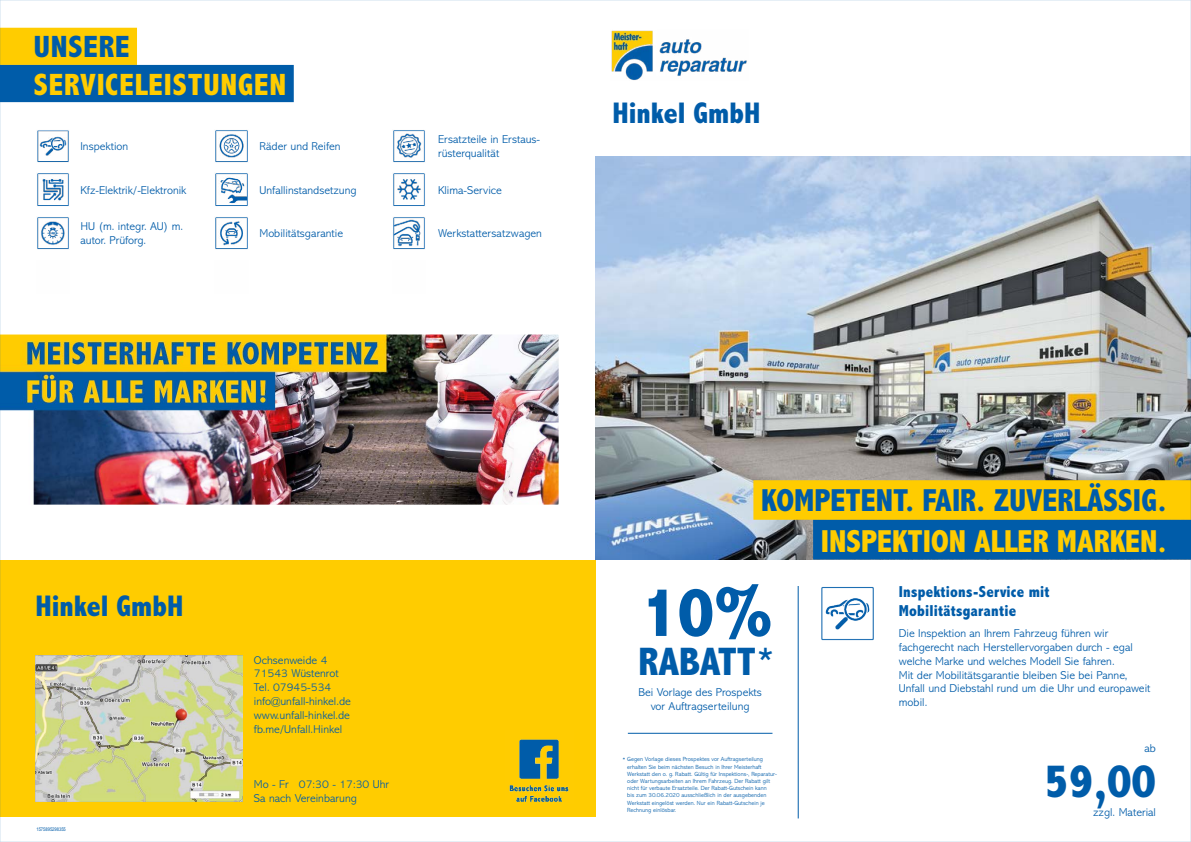
<style>
.page{position:relative;width:1191px;height:842px;background:#fff}
.page>*{position:absolute;margin:0;border:0;box-sizing:border-box;transform-origin:0 0}
.t1{font:800 condensed 71px "Abadi MT Pro";color:#005ca9}
.t2{font:800 condensed 48px "Abadi MT Pro";color:#005ca9}
.t3{font:800 condensed 40px "Abadi MT Pro";color:#005ca9}
.t4{font:800 condensed 32px "Abadi MT Pro";color:#005ca9}
.t5{font:800 condensed 32px "Abadi MT Pro";color:#fc0}
.t6{font:800 condensed 31px "Abadi MT Pro";letter-spacing:.025em;color:#fc0}
.t7{font:800 condensed 31px "Abadi MT Pro";letter-spacing:.025em;color:#005ca9}
.t8{font:800 condensed 30px "Abadi MT Pro";color:#005ca9}
.t9{font:800 condensed 16px/19.2px "Abadi MT Pro";letter-spacing:.01em;color:#005ca9}
.t10{font:300 11.5px/13.8px "Abadi MT Pro";color:#005ca9}
.t11{font:300 6px/7.2px "Abadi MT Pro";color:#005ca9}
.t12{font:5px "Arial Narrow MT Std";color:#005ca9}
.s1{font-size:6.5px}
</style>
<div class="page">
<div style="left:0;top:28px;width:137px;height:37px;background:#fc0"></div>
<div style="left:0;top:65px;width:294px;height:37px;background:#005ca9"></div>
<img style="left:2px;top:334px;width:557px;height:171px">
<div style="left:0;top:559px;width:595px;height:257px;background:#fc0"></div>
<img style="left:35px;top:656px;width:207px;height:145px">
<hr style="left:797px;top:586px;width:1px;height:232px;background:#005ca9">
<img style="left:509px;top:739px;width:60px;height:63px">
<img style="left:611px;top:30px;width:136px;height:50px">
<img style="left:595px;top:157px;width:594px;height:402px">
<hr style="left:628px;top:733px;width:144px;height:1px;background:#005ca9">
<img style="left:393px;top:217px;width:32px;height:33px">
<img style="left:215px;top:217px;width:33px;height:33px">
<img style="left:37px;top:217px;width:32px;height:33px">
<img style="left:393px;top:173px;width:32px;height:33px">
<img style="left:215px;top:173px;width:33px;height:33px">
<img style="left:37px;top:173px;width:32px;height:33px">
<img style="left:393px;top:130px;width:32px;height:32px">
<img style="left:215px;top:130px;width:33px;height:32px">
<img style="left:37px;top:130px;width:32px;height:32px">
<img style="left:821px;top:586px;width:53px;height:55px">
<div style="left:813px;top:519px;width:378px;height:40px;background:#005ca9"></div>
<div style="left:753px;top:480px;width:438px;height:40px;background:#fc0"></div>
<h3 class="t7" style="left:34px;top:30px;width:97px">UNSERE</h3>
<h3 class="t6" style="left:34px;top:67px;width:254px">SERVICELEISTUNGEN</h3>
<p class="t10" style="left:80px;top:139px;width:49px">Inspektion</p>
<p class="t10" style="left:259px;top:139px;width:83px">Räder und Reifen</p>
<p class="t10" style="left:438px;top:132px;width:104px">Ersatzteile in Erstaus&shy;rüsterqualität</p>
<p class="t10" style="left:80px;top:183px;width:107px">Kfz-Elektrik/-Elektronik</p>
<p class="t10" style="left:259px;top:183px;width:99px">Unfallinstandsetzung</p>
<p class="t10" style="left:438px;top:183px;width:65px">Klima-Service</p>
<p class="t10" style="left:80px;top:220px;width:104px">HU (m. integr. AU) m. autor. Prüforg.</p>
<p class="t10" style="left:259px;top:227px;width:85px">Mobilitätsgarantie</p>
<p class="t10" style="left:438px;top:227px;width:105px">Werkstattersatzwagen</p>
<h3 class="t8" style="left:612px;top:97px;width:149px">Hinkel GmbH</h3>
<h3 class="t8" style="left:35px;top:590px;width:149px">Hinkel GmbH</h3>
<p class="t12" style="left:36px;top:827px;width:31px">1575895298355</p>
<p class="t10" style="left:254px;top:653px;width:98px">Ochsenweide 4<br>71543 Wüstenrot<br>Tel. 07945-534 info@unfall-hinkel.de www.unfall-hinkel.de fb.me/Unfall.Hinkel</p>
<p class="t10" style="left:254px;top:777px;width:137px">Mo - Fr 07:30 - 17:30 Uhr<br>Sa nach Vereinbarung</p>
<h3 class="t4" style="left:761px;top:483px;width:407px">KOMPETENT. FAIR. ZUVERLÄSSIG.</h3>
<h1 class="t1" style="left:641px;top:573px;width:132px">10%</h1>
<h3 class="t3" style="left:638px;top:640px;width:138px">RABATT*</h3>
<p class="t10" style="left:638px;top:686px;width:125px;text-align:center">Bei Vorlage des Prospekts vor Auftragserteilung</p>
<p class="t11" style="left:627px;top:756px;width:151px;text-indent:-4px"><span class="s1">*</span> Gegen Vorlage dieses Prospektes vor Auftragserteilung erhalten Sie beim nächsten Besuch in Ihrer Meisterhaft Werkstatt den o. g. Rabatt. Gültig für Inspektions-, Reparatur&shy;oder Wartungsarbeiten an Ihrem Fahrzeug. Der Rabatt gilt nicht für verbaute Ersatzteile. Der Rabatt-Gutschein kann<br>bis zum 30.06.2020 ausschließlich in der ausgebenden Werkstatt eingelöst werden. Nur ein Rabatt-Gutschein je Rechnung einlösbar.</p>
<h3 class="t5" style="left:820px;top:523px;width:348px">INSPEKTION ALLER MARKEN.</h3>
<h3 class="t9" style="left:899px;top:582px;width:152px">Inspektions-Service mit<br>Mobilitätsgarantie</h3>
<p class="t10" style="left:899px;top:627px;width:253px">Die Inspektion an Ihrem Fahrzeug führen wir fachgerecht nach Herstellervorgaben durch - egal welche Marke und welches Modell Sie fahren.<br>Mit der Mobilitätsgarantie bleiben Sie bei Panne, Unfall und Diebstahl rund um die Uhr und europaweit mobil.</p>
<p class="t10" style="left:1144px;top:742px;width:13px">ab</p>
<h2 class="t2" style="left:1044px;top:754px;width:113px">59,00</h2>
<p class="t10" style="left:1093px;top:805px;width:64px">zzgl. Material</p>
</div>
